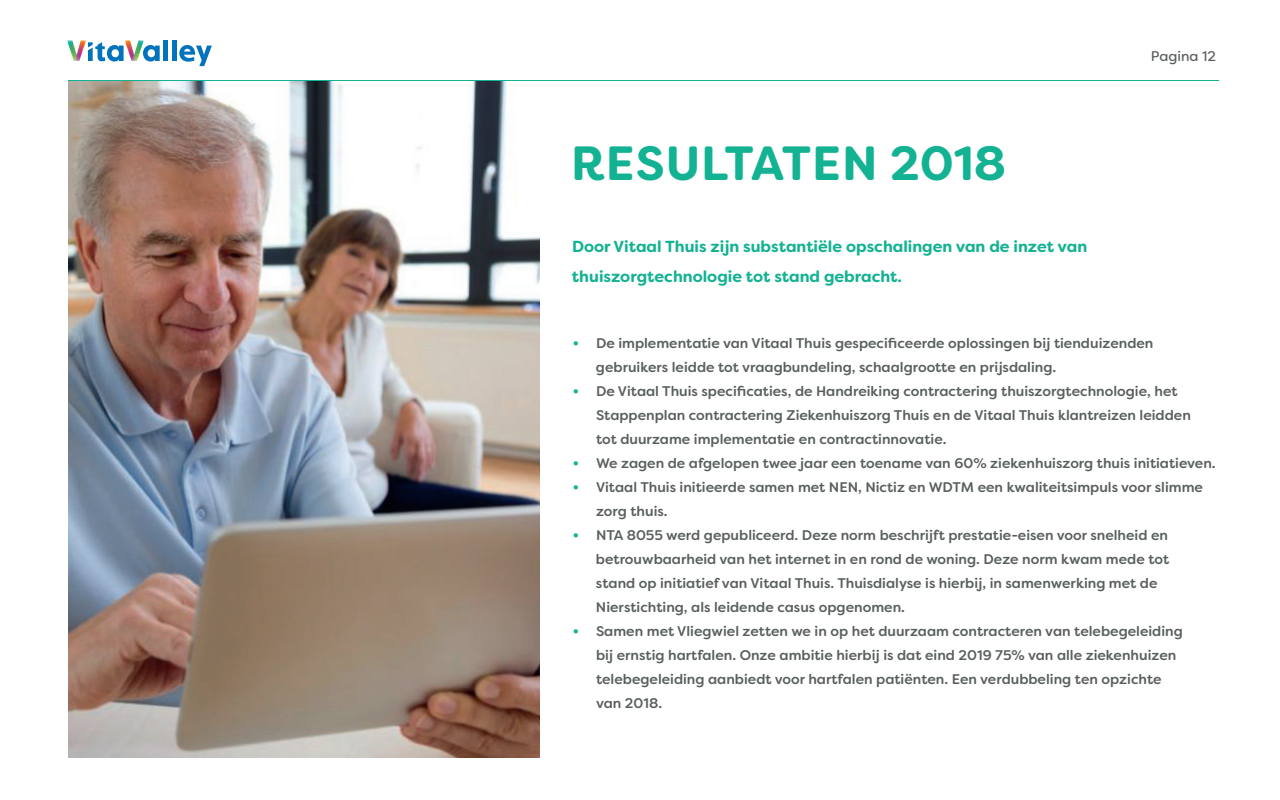
<style>
.page{position:relative;width:1280px;height:800px;background:#fff}
.page>*{position:absolute;margin:0;border:0;box-sizing:border-box;transform-origin:0 0}
.t1{font:700 48px "Filson Soft";letter-spacing:.02em;color:#13b292}
.Inleiding{font:700 16px/30px "Filson Soft";color:#13b292}
.Body{font:500 14px/24px "Filson Soft";color:#595e5f}
.t2{font:14px "Filson Soft";color:#595e5f}
.s1{font-weight:400;font-size:19px;color:#13b292}
</style>
<div class="page">
<img style="left:68px;top:81px;width:472px;height:677px">
<div style="left:163px;top:40px;width:5px;height:21px;background:#0073bc"></div>
<hr style="left:172px;top:40px;width:4px;height:21px;background:#0073bc">
<svg style="left:179px;top:45px;width:33px;height:21px"></svg>
<svg style="left:67px;top:40px;width:93px;height:22px"></svg>
<hr style="left:68px;top:80px;width:1151px;height:1px;background:#13b292">
<p class="t1" style="left:571px;top:132px;width:436px">RESULTATEN 2018</p>
<p class="Inleiding" style="left:572px;top:231px;width:517px">Door Vitaal Thuis zijn substantiële opschalingen van de inzet van thuiszorgtechnologie tot stand gebracht.</p>
<p class="t2" style="left:1151px;top:47px;width:67px">Pagina 12</p>
<p class="Body" style="left:596px;top:331px;width:559px;text-indent:-24px"><span class="s1">•</span> De implementatie van Vitaal Thuis gespecificeerde oplossingen bij tienduizenden gebruikers leidde tot vraagbundeling, schaalgrootte en prijsdaling.</p>
<p class="Body" style="left:596px;top:379px;width:596px;text-indent:-24px"><span class="s1">•</span> De Vitaal Thuis specificaties, de Handreiking contractering thuiszorgtechnologie, het<br>Stappenplan contractering Ziekenhuiszorg Thuis en de Vitaal Thuis klantreizen leidden tot duurzame implementatie en contractinnovatie.</p>
<p class="Body" style="left:572px;top:451px;width:645px"><span class="s1">•</span> We zagen de afgelopen twee jaar een toename van 60% ziekenhuiszorg thuis initiatieven.</p>
<p class="Body" style="left:596px;top:475px;width:609px;text-indent:-24px"><span class="s1">•</span> Vitaal Thuis initieerde samen met NEN, Nictiz en WDTM een kwaliteitsimpuls voor slimme zorg thuis.</p>
<p class="Body" style="left:596px;top:523px;width:575px;text-indent:-24px"><span class="s1">•</span> NTA 8055 werd gepubliceerd. Deze norm beschrijft prestatie-eisen voor snelheid en betrouwbaarheid van het internet in en rond de woning. Deze norm kwam mede tot stand op initiatief van Vitaal Thuis. Thuisdialyse is hierbij, in samenwerking met de Nierstichting, als leidende casus opgenomen.</p>
<p class="Body" style="left:596px;top:619px;width:588px;text-indent:-24px"><span class="s1">•</span> Samen met Vliegwiel zetten we in op het duurzaam contracteren van telebegeleiding bij ernstig hartfalen. Onze ambitie hierbij is dat eind 2019 75% van alle ziekenhuizen telebegeleiding aanbiedt voor hartfalen patiënten. Een verdubbeling ten opzichte van 2018.</p>
</div>
